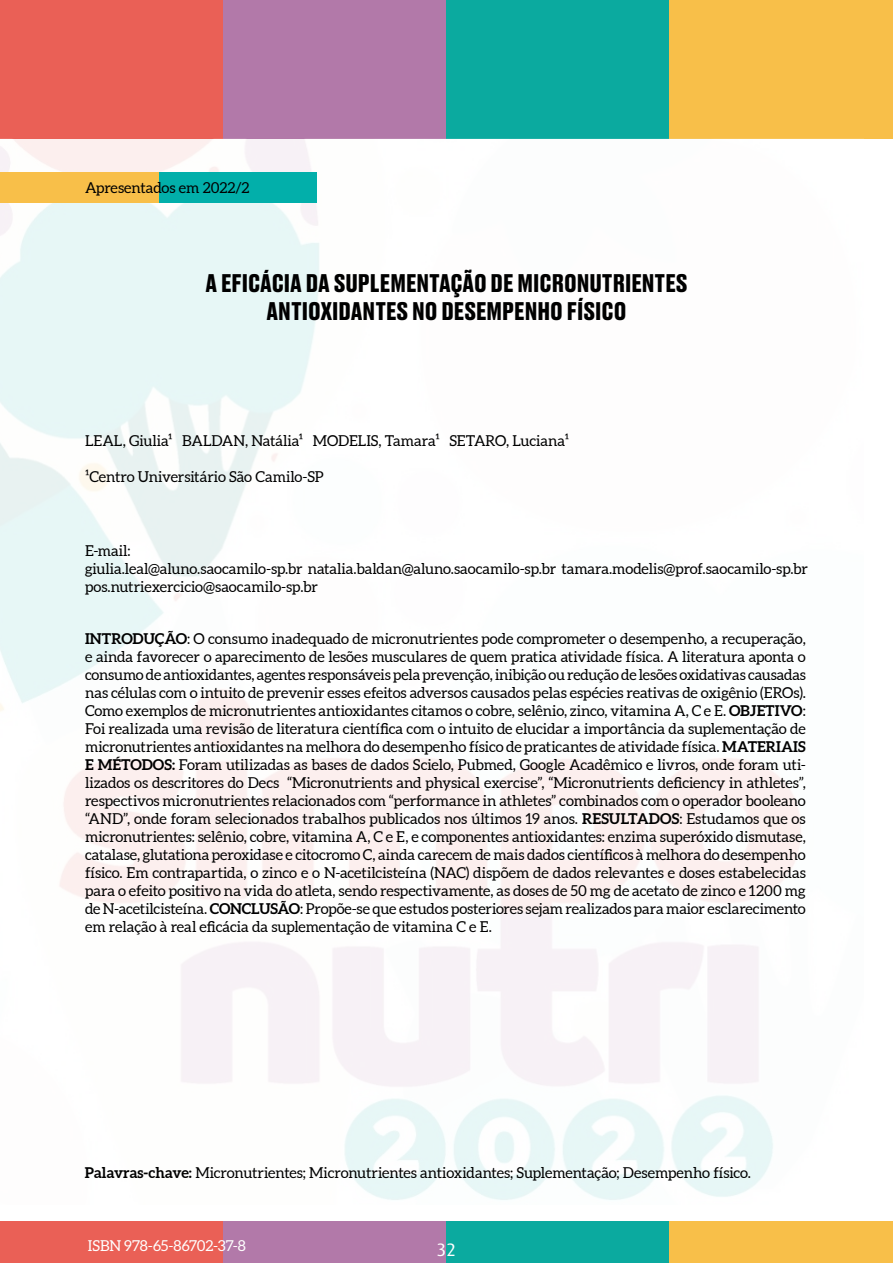
<style>
.page{position:relative;width:893px;height:1263px;background:#fff}
.page>*{position:absolute;margin:0;border:0;box-sizing:border-box;transform-origin:0 0}
.t1{font:700 24px/28.8px "Druk Text";color:#000;text-align:center}
.t2{font:18px "Dax";color:#fff}
.t3{font:15px/18px "Aleo";letter-spacing:-.005em;color:#000}
.t4{font:15px "Aleo";letter-spacing:-.005em;color:#fff}
.s1{font-weight:700}
</style>
<div class="page">
<div style="left:0;top:1221px;width:223px;height:42px;background:#ea6056"></div>
<div style="left:223px;top:1221px;width:223px;height:42px;background:#b279a9"></div>
<div style="left:446px;top:1221px;width:224px;height:42px;background:#0baa9f"></div>
<div style="left:670px;top:1221px;width:223px;height:42px;background:#f8bf49"></div>
<div style="left:0;top:0;width:223px;height:138px;background:#ea6056"></div>
<div style="left:223px;top:0;width:223px;height:138px;background:#b279a9"></div>
<div style="left:446px;top:0;width:224px;height:138px;background:#0baa9f"></div>
<div style="left:670px;top:0;width:223px;height:138px;background:#f8bf49"></div>
<img style="left:0;top:138px;width:863px;height:1062px">
<div style="left:158px;top:173px;width:158px;height:30px;background:#02afaa"></div>
<div style="left:0;top:173px;width:158px;height:30px;background:#f8bf49"></div>
<p class="t3" style="left:85px;top:179px;width:166px">Apresentados em 2022/2</p>
<h1 class="t1" style="left:205px;top:266px;width:484px">A EFICÁCIA DA SUPLEMENTAÇÃO DE MICRONUTRIENTES<br>ANTIOXIDANTES NO DESEMPENHO FÍSICO</h1>
<p class="t3" style="left:85px;top:432px;width:485px">LEAL, Giulia¹ BALDAN, Natália¹ MODELIS, Tamara¹ SETARO, Luciana¹</p>
<p class="t3" style="left:85px;top:468px;width:240px">¹Centro Universitário São Camilo-SP</p>
<p class="t3" style="left:85px;top:543px;width:724px">E-mail:<br>giulia.leal@aluno.saocamilo-sp.br natalia.baldan@aluno.saocamilo-sp.br tamara.modelis@prof.saocamilo-sp.br pos.nutriexercicio@saocamilo-sp.br</p>
<p class="t3" style="left:85px;top:630px;width:722px;text-align:justify"><span class="s1">INTRODUÇÃO</span>: O consumo inadequado de micronutrientes pode comprometer o desempenho, a recuperação, e ainda favorecer o aparecimento de lesões musculares de quem pratica atividade física. A literatura aponta o consumo de antioxidantes, agentes responsáveis pela prevenção, inibição ou redução de lesões oxidativas causadas nas células com o intuito de prevenir esses efeitos adversos causados pelas espécies reativas de oxigênio (EROs).<br>Como exemplos de micronutrientes antioxidantes citamos o cobre, selênio, zinco, vitamina A, C e E. <span class="s1">OBJETIVO</span>:<br>Foi realizada uma revisão de literatura científica com o intuito de elucidar a importância da suplementação de micronutrientes antioxidantes na melhora do desempenho físico de praticantes de atividade física. <span class="s1">MATERIAIS E MÉTODOS:</span> Foram utilizadas as bases de dados Scielo, Pubmed, Google Acadêmico e livros, onde foram uti&shy;lizados os descritores do Decs “Micronutrients and physical exercise”, “Micronutrients deficiency in athletes”, respectivos micronutrientes relacionados com “performance in athletes” combinados com o operador booleano “AND”, onde foram selecionados trabalhos publicados nos últimos 19 anos. <span class="s1">RESULTADOS</span>: Estudamos que os micronutrientes: selênio, cobre, vitamina A, C e E, e componentes antioxidantes: enzima superóxido dismutase, catalase, glutationa peroxidase e citocromo C, ainda carecem de mais dados científicos à melhora do desempenho físico. Em contrapartida, o zinco e o N-acetilcisteína (NAC) dispõem de dados relevantes e doses estabelecidas para o efeito positivo na vida do atleta, sendo respectivamente, as doses de 50 mg de acetato de zinco e 1200 mg de N-acetilcisteína. <span class="s1">CONCLUSÃO</span>: Propõe-se que estudos posteriores sejam realizados para maior esclarecimento em relação à real eficácia da suplementação de vitamina C e E.</p>
<p class="t3" style="left:85px;top:1164px;width:668px"><span class="s1">Palavras-chave:</span> Micronutrientes; Micronutrientes antioxidantes; Suplementação; Desempenho físico.</p>
<p class="t4" style="left:88px;top:1236px;width:159px">ISBN 978-65-86702-37-8</p>
<p class="t2" style="left:437px;top:1240px;width:21px">32</p>
</div>
